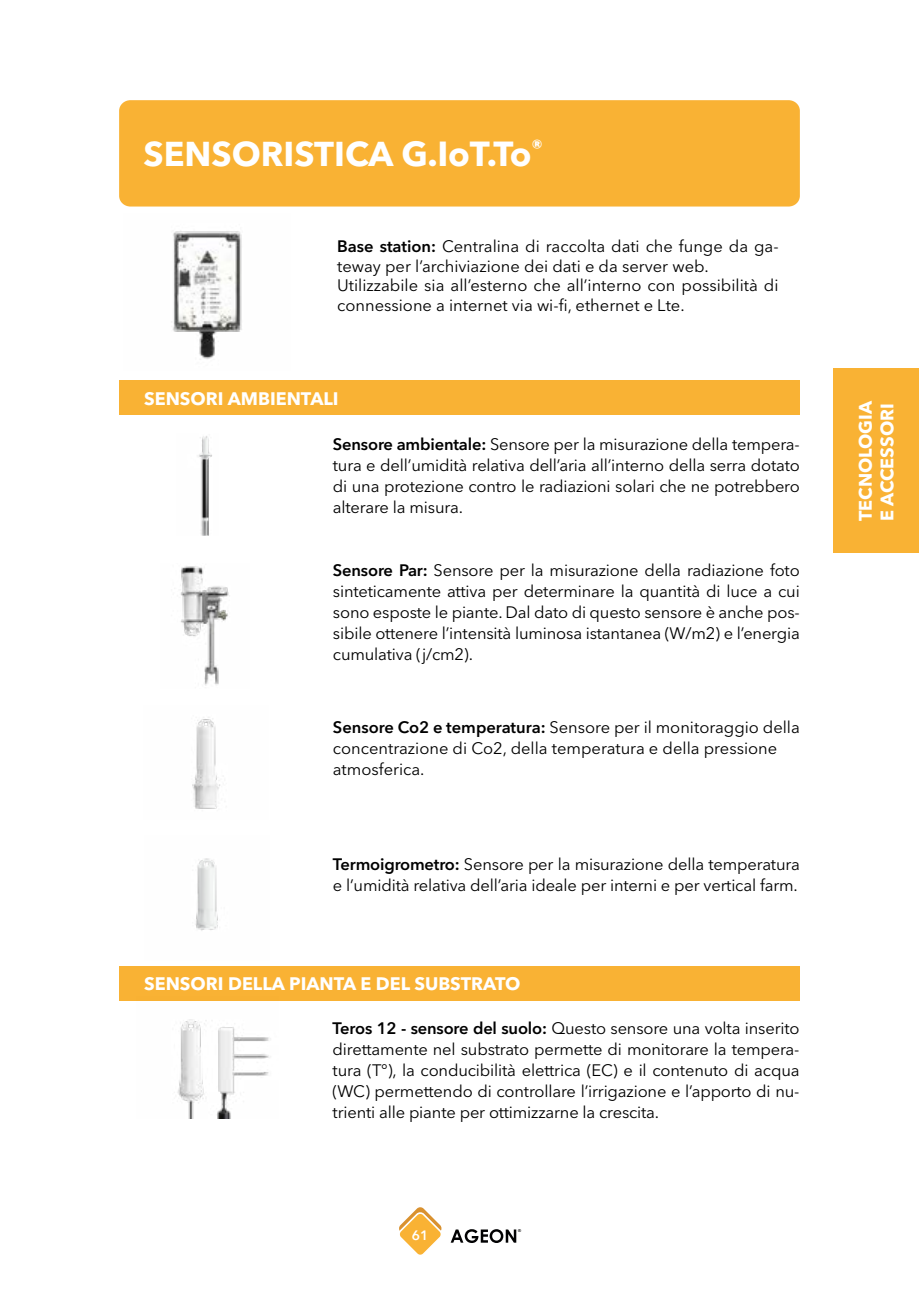
<style>
.page{position:relative;width:919px;height:1289px;background:#fff}
.page>*{position:absolute;margin:0;border:0;box-sizing:border-box;transform-origin:0 0}
.t1{font:700 34.2px "Avenir Next LT Pro";color:#fff}
.t2{font:700 18px/21.6px "Avenir Next LT Pro";color:#fff}
.t3{font:16.5px/21px "Avenir Next LT Pro";letter-spacing:-.01em;color:#000}
.t4{font:600 13.5px "Avenir Next LT Pro";color:#fff}
.t5{font:700 4.05px "Arial";color:#020203}
.s1{font-size:34.5px}
.s2{font-weight:600}
</style>
<div class="page">
<svg style="left:451px;top:1229px;width:65px;height:13px"></svg>
<svg style="left:399px;top:1207px;width:43px;height:48px"></svg>
<img style="left:180px;top:566px;width:50px;height:120px">
<div style="left:119px;top:100px;width:680px;height:106px;background:#f9b234;border-radius:11px"></div>
<div style="left:119px;top:381px;width:680px;height:34px;background:#f9b234"></div>
<img style="left:198px;top:436px;width:14px;height:99px">
<div style="left:119px;top:966px;width:680px;height:34px;background:#f9b234"></div>
<img style="left:173px;top:230px;width:69px;height:130px">
<img style="left:192px;top:717px;width:28px;height:92px">
<img style="left:195px;top:858px;width:23px;height:73px">
<img style="left:136px;top:1000px;width:142px;height:118px">
<div style="left:833px;top:368px;width:85px;height:184px;background:#f9b234"></div>
<h1 class="t1" style="left:144px;top:133px;width:401px">SENSORISTICA <span class="s1">G.IoT.To</span><sup>®</sup></h1>
<p class="t3" style="left:337px;top:236px;width:443px;line-height:19.8px"><span class="s2">Base station:</span> Centralina di raccolta dati che funge da ga&shy;teway per l’archiviazione dei dati e da server web.<br>Utilizzabile sia all’esterno che all’interno con possibilità di connessione a internet via wi-fi, ethernet e Lte.</p>
<p class="t2" style="left:144px;top:387px;width:196px">SENSORI AMBIENTALI</p>
<p class="t3" style="left:333px;top:433px;width:468px;text-align:justify"><span class="s2">Sensore ambientale:</span> Sensore per la misurazione della tempera&shy;tura e dell’umidità relativa dell’aria all’interno della serra dotato di una protezione contro le radiazioni solari che ne potrebbero alterare la misura.</p>
<p class="t3" style="left:333px;top:560px;width:468px;text-align:justify"><span class="s2">Sensore Par:</span> Sensore per la misurazione della radiazione foto sinteticamente attiva per determinare la quantità di luce a cui sono esposte le piante. Dal dato di questo sensore è anche pos&shy;sibile ottenere l’intensità luminosa istantanea (W/m2) e l’energia cumulativa (j/cm2).</p>
<p class="t3" style="left:333px;top:716px;width:468px"><span class="s2">Sensore Co2 e temperatura:</span> Sensore per il monitoraggio della concentrazione di Co2, della temperatura e della pressione atmosferica.</p>
<p class="t3" style="left:333px;top:853px;width:468px"><span class="s2">Termoigrometro:</span> Sensore per la misurazione della temperatura e l’umidità relativa dell’aria ideale per interni e per vertical farm.</p>
<p class="t2" style="left:144px;top:972px;width:378px">SENSORI DELLA PIANTA E DEL SUBSTRATO</p>
<p class="t3" style="left:332px;top:1017px;width:468px;text-align:justify"><span class="s2">Teros 12 - sensore del suolo:</span> Questo sensore una volta inserito direttamente nel substrato permette di monitorare la tempera&shy;tura (T°), la conducibilità elettrica (EC) e il contenuto di acqua (WC) permettendo di controllare l’irrigazione e l’apporto di nu&shy;trienti alle piante per ottimizzarne la crescita.</p>
<p class="t4" style="left:412px;top:1226px;width:18px">61</p>
<p class="t5" style="left:518px;top:1228px;width:4px">®</p>
<p class="t2" style="left:854px;top:521px;width:122px;rotate:-90deg">TECNOLOGIA<br>E ACCESSORI</p>
</div>
